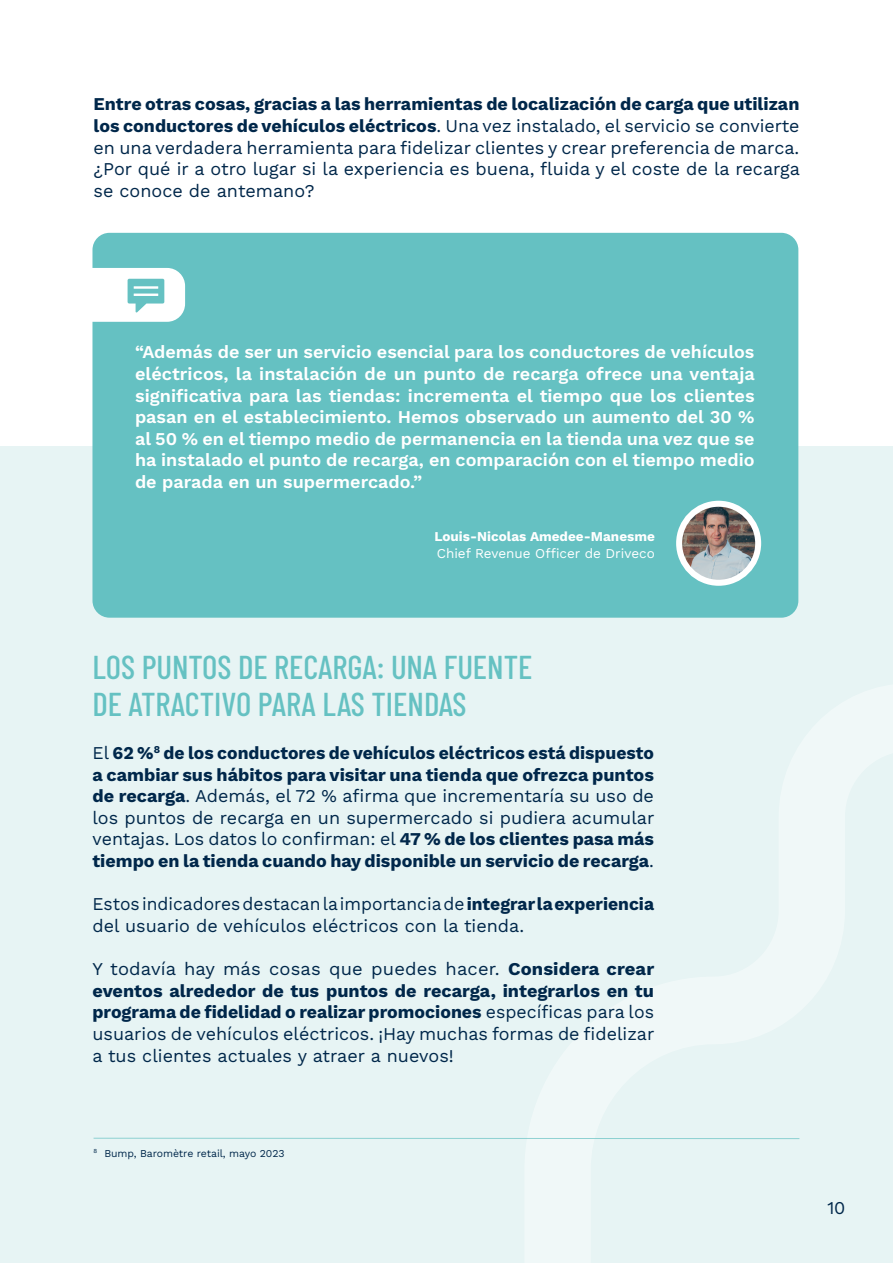
<style>
.page{position:relative;width:893px;height:1263px;background:#fff}
.page>*{position:absolute;margin:0;border:0;box-sizing:border-box;transform-origin:0 0}
.t1{font:500 33px/37.5px "Barlow Condensed";color:#65c1c2}
.t2{font:18px/21.6px "Work Sans";color:#00274a;text-align:justify}
.t3{font:600 18px/21.6px "Work Sans";color:#fff;text-align:justify}
.t4{font:700 18px/21.6px "Work Sans";color:#00274a;text-align:justify}
.t5{font:13.5px "Work Sans";color:#fff}
.t6{font:700 13.5px "Work Sans";color:#fff}
.t7{font:10.5px "Work Sans";letter-spacing:-.005em;color:#00274a}
.s1{font-weight:700}
.s2{font-weight:400}
</style>
<div class="page">
<div style="left:0;top:446px;width:893px;height:817px;background:#e7f4f4"></div>
<div style="left:92px;top:233px;width:706px;height:385px;background:#65c1c2;border-radius:17px"></div>
<hr style="left:94px;top:1138px;width:705px;height:1px;background:#65c1c2">
<img style="left:679px;top:504px;width:79px;height:79px;border-radius:40px">
<div style="left:676px;top:501px;width:85px;height:85px;border:6px solid #fff;border-radius:50%"></div>
<svg style="left:92px;top:268px;width:93px;height:54px"></svg>
<p class="t2" style="left:94px;top:93px;width:708px"><span class="s1">Entre otras cosas, gracias a las herramientas de localización de carga que utilizan los conductores de vehículos eléctricos</span>. Una vez instalado, el servicio se convierte en una verdadera herramienta para fidelizar clientes y crear preferencia de marca. ¿Por qué ir a otro lugar si la experiencia es buena, fluida y el coste de la recarga se conoce de antemano?</p>
<p class="t3" style="left:135px;top:341px;width:621px">“Además de ser un servicio esencial para los conductores de vehículos eléctricos, la instalación de un punto de recarga ofrece una ventaja significativa para las tiendas: incrementa el tiempo que los clientes pasan en el establecimiento. Hemos observado un aumento del 30 % al 50 % en el tiempo medio de permanencia en la tienda una vez que se ha instalado el punto de recarga, en comparación con el tiempo medio de parada en un supermercado.”</p>
<p class="t6" style="left:434px;top:527px;width:222px">Louis-Nicolas Amedee-Manesme</p>
<p class="t5" style="left:437px;top:543px;width:220px">Chief Revenue Officer de Driveco</p>
<h1 class="t1" style="left:92px;top:646px;width:441px">LOS PUNTOS DE RECARGA: UNA FUENTE<br>DE ATRACTIVO PARA LAS TIENDAS</h1>
<p class="t4" style="left:92px;top:741px;width:563px"><span class="s2">El</span> 62 %<sup>8</sup> de los conductores de vehículos eléctricos está dispuesto a cambiar sus hábitos para visitar una tienda que ofrezca puntos de recarga<span class="s2">. Además, el 72 % afirma que incrementaría su uso de los puntos de recarga en un supermercado si pudiera acumular ventajas. Los datos lo confirman: el</span> 47 % de los clientes pasa más tiempo en la tienda cuando hay disponible un servicio de recarga<span class="s2">.</span></p>
<p class="t2" style="left:92px;top:892px;width:563px">Estos indicadores destacan la importancia de <span class="s1">integrar la experiencia </span>del usuario de vehículos eléctricos con la tienda.</p>
<p class="t2" style="left:92px;top:957px;width:563px">Y todavía hay más cosas que puedes hacer. <span class="s1">Considera crear eventos alrededor de tus puntos de recarga, integrarlos en tu programa de fidelidad o realizar promociones</span> específicas para los usuarios de vehículos eléctricos. ¡Hay muchas formas de fidelizar a tus clientes actuales y atraer a nuevos!</p>
<p class="t7" style="left:94px;top:1145px;width:193px"><sup>8</sup> Bump, Baromètre retail, mayo 2023</p>
<p class="t2" style="left:827px;top:1196px;width:20px">10</p>
</div>
